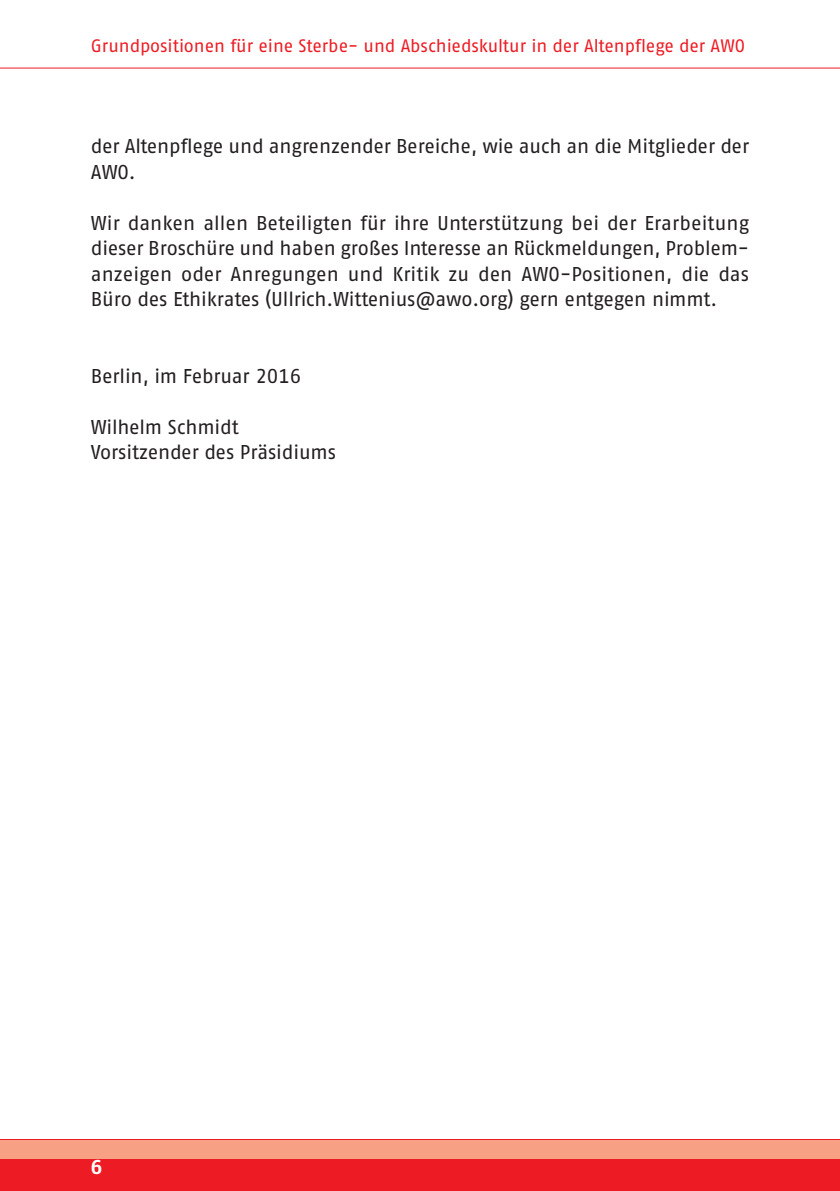
<style>
.page{position:relative;width:840px;height:1191px;background:#fff}
.page>*{position:absolute;margin:0;border:0;box-sizing:border-box;transform-origin:0 0}
.t1{font:20px/25.6px "AWO Fago Office";letter-spacing:-.005em;color:#231f20}
.t2{font:700 20px "AWO Fago Office";color:#fff}
.t3{font:18px "AWO Fago Office";color:#ed1c24}
</style>
<div class="page">
<hr style="left:0;top:68px;width:839px;height:1px;background:#ed1c24">
<div style="left:0;top:1140px;width:839px;height:51px;background:#ed1c24"></div>
<div style="left:0;top:1140px;width:839px;height:18px;background:#f7a083"></div>
<p class="t3" style="left:91px;top:39px;width:655px">Grundpositionen für eine Sterbe- und Abschiedskultur in der Altenpflege der AWO</p>
<p class="t1" style="left:91px;top:135px;width:659px">der Altenpflege und angrenzender Bereiche, wie auch an die Mitglieder der<br>AWO.</p>
<p class="t1" style="left:91px;top:212px;width:659px;text-align:justify">Wir danken allen Beteiligten für ihre Unterstützung bei der Erarbeitung dieser Broschüre und haben großes Interesse an Rückmeldungen, Problem&shy;anzeigen oder Anregungen und Kritik zu den AWO-Positionen, die das Büro des Ethikrates (Ullrich.Wittenius@awo.org) gern entgegen nimmt.</p>
<p class="t1" style="left:91px;top:365px;width:212px">Berlin, im Februar 2016</p>
<p class="t1" style="left:91px;top:416px;width:247px">Wilhelm Schmidt<br>Vorsitzender des Präsidiums</p>
<p class="t2" style="left:91px;top:1160px;width:13px">6</p>
</div>
